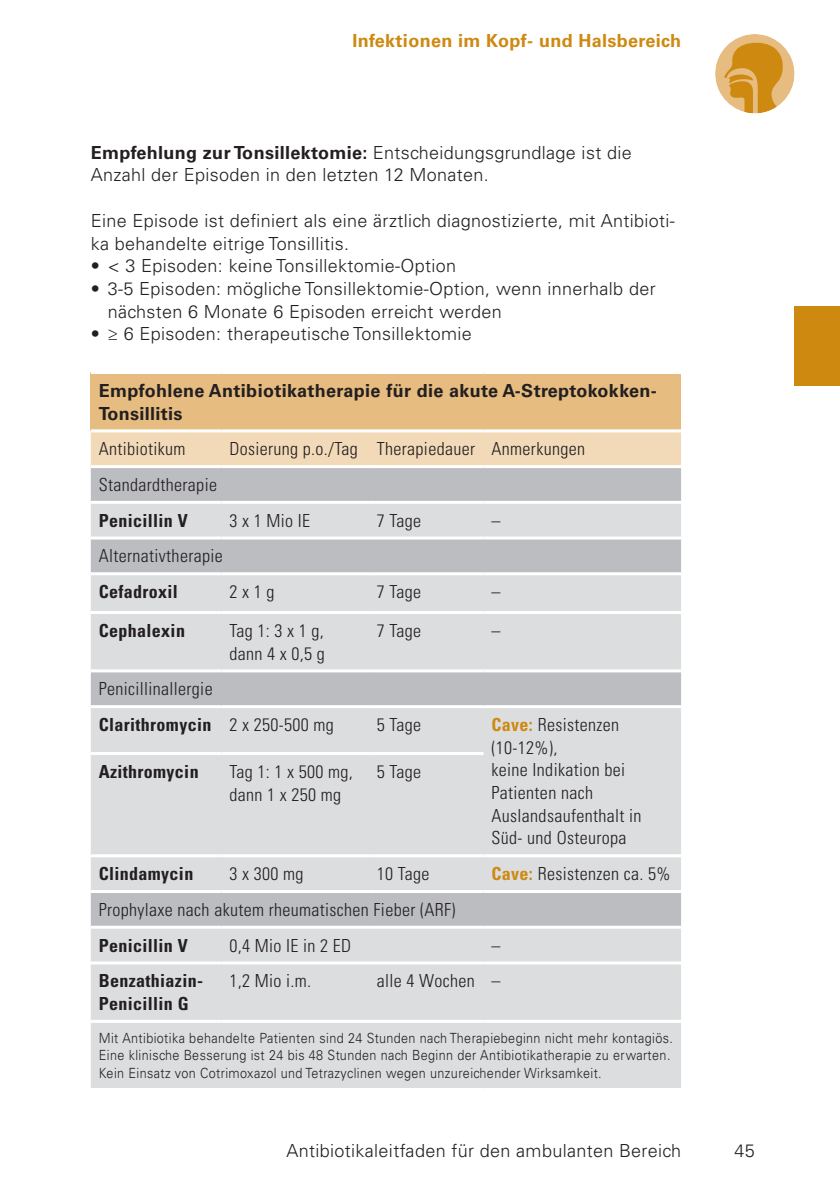
<style>
.page{position:relative;width:840px;height:1191px;background:#fff}
.page>*{position:absolute;margin:0;border:0;box-sizing:border-box;transform-origin:0 0}
.Lauftext-Univers_45{font:300 18px/22.6px "Univers LT Std";letter-spacing:.02em;color:#231f20}
.Tabelle-Univers_47_C{font:300 condensed 18px/22.6px "Univers LT Std";letter-spacing:.02em;color:#231f20}
.Tabelle-Univers_67_C{font:700 condensed 18px/22.6px "Univers LT Std";letter-spacing:.02em;color:#231f20}
.Ü3-Univers_65_Bold_9{font:700 18px/22.6px "Univers LT Std";letter-spacing:.02em;color:#231f20}
.t1{font:700 18px "Univers LT Std";letter-spacing:.02em;color:#ce8911}
.Literatur-Univers_45{font:300 14px/17.6px "Univers LT Std";letter-spacing:.03em;color:#231f20;scale:.9 1}
.s1{font-weight:700}
.s2{font-weight:700;color:#ce8911}
</style>
<div class="page">
<div style="left:794px;top:306px;width:45px;height:80px;background:#ce8911"></div>
<div style="left:714px;top:34px;width:80px;height:79px;background:#e6bc80;border-radius:50%"></div>
<svg style="left:724px;top:43px;width:58px;height:70px"></svg>
<div style="left:91px;top:372px;width:589px;height:59px;background:#e6bc80"></div>
<div style="left:91px;top:432px;width:589px;height:33px;background:#f2dab9"></div>
<div style="left:91px;top:468px;width:589px;height:33px;background:#bcbdc0"></div>
<svg style="left:91px;top:504px;width:589px;height:584px;background:#d6d7d9"></svg>
<hr style="left:91px;top:611px;width:130px;height:3px;background:#fff">
<hr style="left:221px;top:611px;width:148px;height:3px;background:#fff">
<hr style="left:369px;top:611px;width:114px;height:3px;background:#fff">
<hr style="left:483px;top:611px;width:197px;height:3px;background:#fff">
<hr style="left:91px;top:752px;width:130px;height:3px;background:#fff">
<hr style="left:221px;top:752px;width:148px;height:3px;background:#fff">
<hr style="left:369px;top:752px;width:114px;height:3px;background:#fff">
<hr style="left:91px;top:854px;width:130px;height:3px;background:#fff">
<hr style="left:221px;top:854px;width:148px;height:3px;background:#fff">
<hr style="left:369px;top:854px;width:114px;height:3px;background:#fff">
<hr style="left:483px;top:854px;width:197px;height:3px;background:#fff">
<hr style="left:91px;top:961px;width:130px;height:3px;background:#fff">
<hr style="left:221px;top:961px;width:148px;height:3px;background:#fff">
<hr style="left:369px;top:961px;width:114px;height:3px;background:#fff">
<hr style="left:483px;top:961px;width:197px;height:3px;background:#fff">
<hr style="left:91px;top:1019px;width:130px;height:3px;background:#fff">
<hr style="left:221px;top:1019px;width:148px;height:3px;background:#fff">
<hr style="left:369px;top:1019px;width:114px;height:3px;background:#fff">
<hr style="left:483px;top:1019px;width:197px;height:3px;background:#fff">
<hr style="left:91px;top:371px;width:130px;height:3px;background:#fff">
<hr style="left:221px;top:371px;width:148px;height:3px;background:#fff">
<hr style="left:369px;top:371px;width:114px;height:3px;background:#fff">
<hr style="left:483px;top:371px;width:197px;height:3px;background:#fff">
<hr style="left:91px;top:536px;width:130px;height:3px;background:#fff">
<hr style="left:221px;top:536px;width:148px;height:3px;background:#fff">
<hr style="left:369px;top:536px;width:114px;height:3px;background:#fff">
<hr style="left:483px;top:536px;width:197px;height:3px;background:#fff">
<hr style="left:91px;top:572px;width:130px;height:3px;background:#fff">
<hr style="left:221px;top:572px;width:148px;height:3px;background:#fff">
<hr style="left:369px;top:572px;width:114px;height:3px;background:#fff">
<hr style="left:483px;top:572px;width:197px;height:3px;background:#fff">
<hr style="left:91px;top:669px;width:130px;height:3px;background:#fff">
<hr style="left:221px;top:669px;width:148px;height:3px;background:#fff">
<hr style="left:369px;top:669px;width:114px;height:3px;background:#fff">
<hr style="left:483px;top:669px;width:197px;height:3px;background:#fff">
<hr style="left:91px;top:705px;width:130px;height:3px;background:#fff">
<hr style="left:221px;top:705px;width:148px;height:3px;background:#fff">
<hr style="left:369px;top:705px;width:114px;height:3px;background:#fff">
<hr style="left:483px;top:705px;width:197px;height:3px;background:#fff">
<hr style="left:91px;top:890px;width:130px;height:3px;background:#fff">
<hr style="left:221px;top:890px;width:148px;height:3px;background:#fff">
<hr style="left:369px;top:890px;width:114px;height:3px;background:#fff">
<hr style="left:483px;top:890px;width:197px;height:3px;background:#fff">
<hr style="left:91px;top:925px;width:130px;height:3px;background:#fff">
<hr style="left:221px;top:925px;width:148px;height:3px;background:#fff">
<hr style="left:369px;top:925px;width:114px;height:3px;background:#fff">
<hr style="left:483px;top:925px;width:197px;height:3px;background:#fff">
<hr style="left:91px;top:429px;width:130px;height:3px;background:#fff">
<hr style="left:221px;top:429px;width:148px;height:3px;background:#fff">
<hr style="left:369px;top:429px;width:114px;height:3px;background:#fff">
<hr style="left:483px;top:429px;width:197px;height:3px;background:#fff">
<p class="t1" style="left:352px;top:30px;width:330px">Infektionen im Kopf- und Halsbereich</p>
<p class="Lauftext-Univers_45" style="left:91px;top:141px;width:542px"><span class="s1">Empfehlung zur Tonsillektomie:</span> Entscheidungsgrundlage ist die<br>Anzahl der Episoden in den letzten 12 Monaten.</p>
<p class="Lauftext-Univers_45" style="left:91px;top:209px;width:585px">Eine Episode ist definiert als eine ärztlich diagnostizierte, mit Antibioti&shy;ka behandelte eitrige Tonsillitis.</p>
<p class="Lauftext-Univers_45" style="left:91px;top:254px;width:367px">• &lt; 3 Episoden: keine Tonsillektomie-Option</p>
<p class="Lauftext-Univers_45" style="left:108px;top:277px;width:549px;text-indent:-17px">• 3-5 Episoden: mögliche Tonsillektomie-Option, wenn innerhalb der nächsten 6 Monate 6 Episoden erreicht werden</p>
<p class="Lauftext-Univers_45" style="left:91px;top:322px;width:382px">• ≥ 6 Episoden: therapeutische Tonsillektomie</p>
<p class="Ü3-Univers_65_Bold_9" style="left:99px;top:379px;width:559px">Empfohlene Antibiotikatherapie für die akute A-Streptokokken-<br>Tonsillitis</p>
<p class="Tabelle-Univers_47_C" style="left:99px;top:437px;width:88px">Antibiotikum</p>
<p class="Tabelle-Univers_47_C" style="left:229px;top:437px;width:130px">Dosierung p.o./Tag</p>
<p class="Tabelle-Univers_47_C" style="left:377px;top:437px;width:100px">Therapiedauer</p>
<p class="Tabelle-Univers_47_C" style="left:491px;top:437px;width:95px">Anmerkungen</p>
<p class="Tabelle-Univers_47_C" style="left:99px;top:473px;width:120px">Standardtherapie</p>
<p class="Tabelle-Univers_67_C" style="left:99px;top:509px;width:90px">Penicillin V</p>
<p class="Tabelle-Univers_47_C" style="left:229px;top:509px;width:82px">3 x 1 Mio IE</p>
<p class="Tabelle-Univers_47_C" style="left:377px;top:509px;width:46px">7 Tage</p>
<p class="Tabelle-Univers_47_C" style="left:491px;top:509px;width:10px">–</p>
<p class="Tabelle-Univers_47_C" style="left:99px;top:545px;width:125px">Alternativtherapie</p>
<p class="Tabelle-Univers_67_C" style="left:99px;top:580px;width:81px">Cefadroxil</p>
<p class="Tabelle-Univers_47_C" style="left:229px;top:580px;width:47px">2 x 1 g</p>
<p class="Tabelle-Univers_47_C" style="left:377px;top:580px;width:46px">7 Tage</p>
<p class="Tabelle-Univers_47_C" style="left:491px;top:580px;width:10px">–</p>
<p class="Tabelle-Univers_67_C" style="left:99px;top:619px;width:88px">Cephalexin</p>
<p class="Tabelle-Univers_47_C" style="left:229px;top:619px;width:97px">Tag 1: 3 x 1 g, dann 4 x 0,5 g</p>
<p class="Tabelle-Univers_47_C" style="left:377px;top:619px;width:46px">7 Tage</p>
<p class="Tabelle-Univers_47_C" style="left:491px;top:619px;width:10px">–</p>
<p class="Tabelle-Univers_47_C" style="left:99px;top:677px;width:115px">Penicillinallergie</p>
<p class="Tabelle-Univers_67_C" style="left:99px;top:713px;width:114px">Clarithromycin</p>
<p class="Tabelle-Univers_47_C" style="left:229px;top:713px;width:106px">2 x 250-500 mg</p>
<p class="Tabelle-Univers_47_C" style="left:377px;top:713px;width:46px">5 Tage</p>
<p class="Tabelle-Univers_47_C" style="left:491px;top:713px;width:129px"><span class="s2">Cave:</span> Resistenzen (10-12%),</p>
<p class="Tabelle-Univers_47_C" style="left:491px;top:758px;width:151px">keine Indikation bei<br>Patienten nach<br>Auslandsaufenthalt in<br>Süd- und Osteuropa</p>
<p class="Tabelle-Univers_67_C" style="left:99px;top:760px;width:101px">Azithromycin</p>
<p class="Tabelle-Univers_47_C" style="left:229px;top:760px;width:125px">Tag 1: 1 x 500 mg,</p>
<p class="Tabelle-Univers_47_C" style="left:229px;top:783px;width:113px">dann 1 x 250 mg</p>
<p class="Tabelle-Univers_47_C" style="left:377px;top:760px;width:46px">5 Tage</p>
<p class="Tabelle-Univers_67_C" style="left:99px;top:862px;width:96px">Clindamycin</p>
<p class="Tabelle-Univers_47_C" style="left:229px;top:862px;width:76px">3 x 300 mg</p>
<p class="Tabelle-Univers_47_C" style="left:377px;top:862px;width:54px">10 Tage</p>
<p class="Tabelle-Univers_47_C" style="left:491px;top:862px;width:180px"><span class="s2">Cave:</span> Resistenzen ca. 5%</p>
<p class="Tabelle-Univers_47_C" style="left:99px;top:898px;width:358px">Prophylaxe nach akutem rheumatischen Fieber (ARF)</p>
<p class="Tabelle-Univers_67_C" style="left:99px;top:933px;width:90px">Penicillin V</p>
<p class="Tabelle-Univers_47_C" style="left:229px;top:934px;width:123px">0,4 Mio IE in 2 ED</p>
<p class="Tabelle-Univers_47_C" style="left:491px;top:934px;width:10px">–</p>
<p class="Tabelle-Univers_67_C" style="left:99px;top:969px;width:106px">Benzathiazin-<br>Penicillin G</p>
<p class="Tabelle-Univers_47_C" style="left:229px;top:969px;width:83px">1,2 Mio i.m.</p>
<p class="Tabelle-Univers_47_C" style="left:377px;top:969px;width:99px">alle 4 Wochen</p>
<p class="Tabelle-Univers_47_C" style="left:491px;top:969px;width:10px">–</p>
<p class="Literatur-Univers_45" style="left:99px;top:1029px;width:639px">Mit Antibiotika behandelte Patienten sind 24 Stunden nach Therapiebeginn nicht mehr kontagiös.<br>Eine klinische Besserung ist 24 bis 48 Stunden nach Beginn der Antibiotikatherapie zu erwarten.<br>Kein Einsatz von Cotrimoxazol und Tetrazyclinen wegen unzureichender Wirksamkeit.</p>
<p class="Lauftext-Univers_45" style="left:286px;top:1139px;width:396px">Antibiotikaleitfaden für den ambulanten Bereich</p>
<p class="Lauftext-Univers_45" style="left:734px;top:1139px;width:22px">45</p>
</div>
